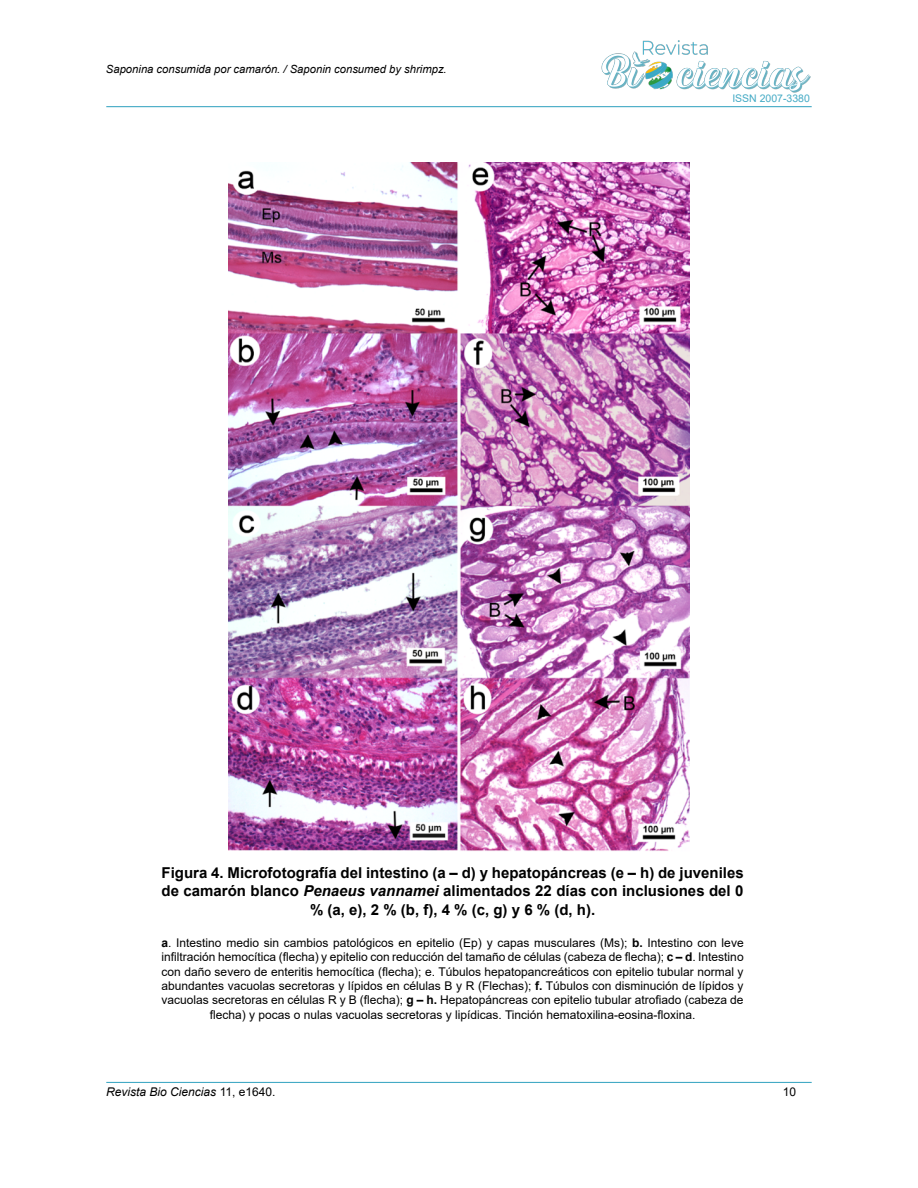
<style>
.page{position:relative;width:918px;height:1188px;background:#fff}
.page>*{position:absolute;margin:0;border:0;box-sizing:border-box;transform-origin:0 0}
.t1{font:700 15px/18px "Arial";color:#000}
.t2{font:12px/14.4px "Arial";color:#000;text-align:center}
.t3{font:italic 12px "Arial";color:#000}
.t4{font:italic 11.25px "Arial";color:#000}
.t5{font:10.5px "Arial";color:#44aac5}
.s1{font-style:italic}
.s2{font-weight:700}
.s3{font-style:normal}
</style>
<div class="page">
<hr style="left:106px;top:106px;width:706px;height:1px;background:#44aac5">
<hr style="left:106px;top:1082px;width:706px;height:1px;background:#44aac5">
<img style="left:601px;top:40px;width:211px;height:68px">
<img style="left:228px;top:163px;width:462px;height:688px">
<p class="t4" style="left:106px;top:62px;width:342px">Saponina consumida por camarón. / Saponin consumed by shrimpz.</p>
<p class="t5" style="left:732px;top:91px;width:79px">ISSN 2007-3380</p>
<p class="t1" style="left:162px;top:863px;width:584px">Figura 4. Microfotografía del intestino (a – d) y hepatopáncreas (e – h) de juveniles de camarón blanco <span class="s1">Penaeus vannamei</span> alimentados 22 días con inclusiones del 0</p>
<p class="t1" style="left:310px;top:901px;width:287px">% (a, e), 2 % (b, f), 4 % (c, g) y 6 % (d, h).</p>
<p class="t2" style="left:162px;top:935px;width:584px"><span class="s2">a</span>. Intestino medio sin cambios patológicos en epitelio (Ep) y capas musculares (Ms); <span class="s2">b.</span> Intestino con leve infiltración hemocítica (flecha) y epitelio con reducción del tamaño de células (cabeza de flecha); <span class="s2">c – d</span>. Intestino con daño severo de enteritis hemocítica (flecha); e. Túbulos hepatopancreáticos con epitelio tubular normal y abundantes vacuolas secretoras y lípidos en células B y R (Flechas); <span class="s2">f.</span> Túbulos con disminución de lípidos y vacuolas secretoras en células R y B (flecha); <span class="s2">g – h.</span> Hepatopáncreas con epitelio tubular atrofiado (cabeza de flecha) y pocas o nulas vacuolas secretoras y lipídicas. Tinción hematoxilina-eosina-floxina.</p>
<p class="t3" style="left:106px;top:1084px;width:171px">Revista Bio Ciencias <span class="s3">11, e1640.</span></p>
<p class="t2" style="left:783px;top:1084px;width:15px">10</p>
</div>
